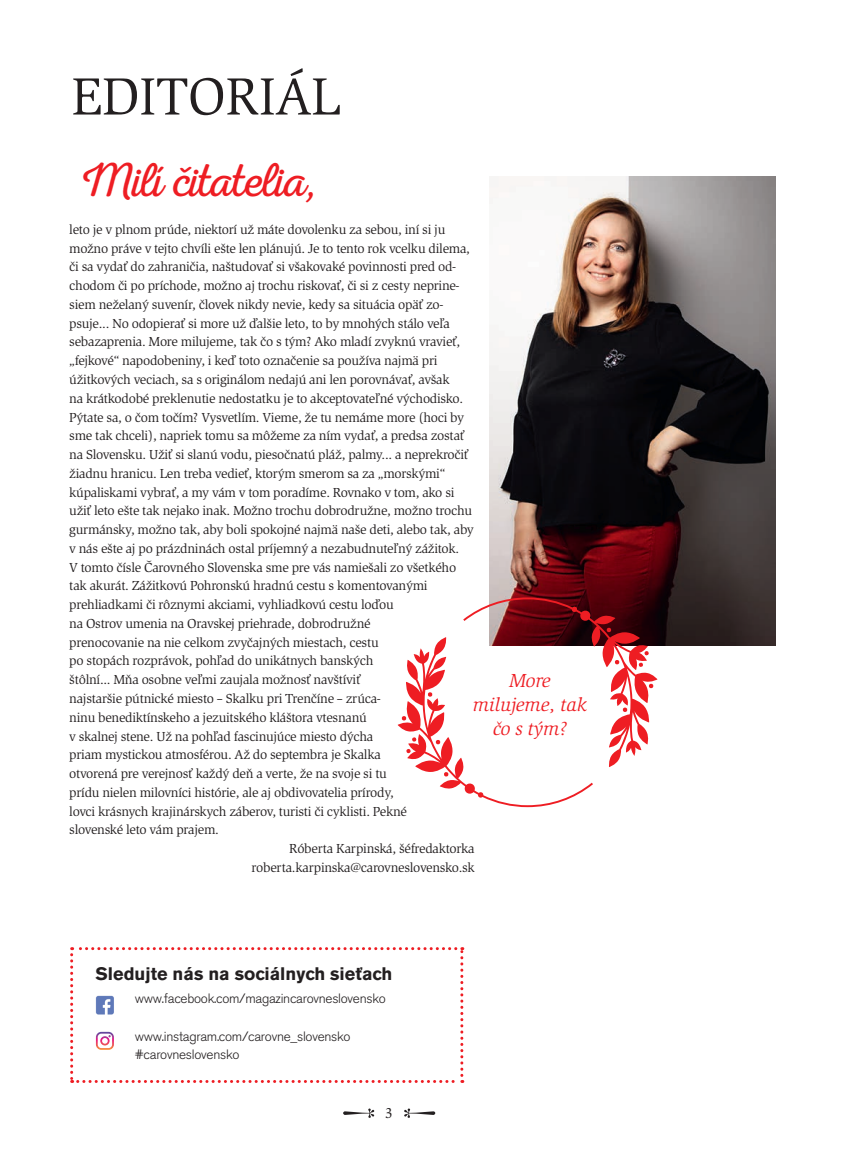
<style>
.page{position:relative;width:845px;height:1164px;background:#fff}
.page>*{position:absolute;margin:0;border:0;box-sizing:border-box;transform-origin:0 0}
.t1{font:54px "Slimbach Itc TOT";letter-spacing:-.005em;color:#231f20}
.t2{font:48px "Nexa Rust Script L 00";letter-spacing:-.015em;color:#ee1d23}
.t3{font:italic 19.5px/24px "Slimbach Itc TOT";letter-spacing:-.005em;color:#ee1d23;text-align:center}
.t4{font:18px "Akzidenz Grotesk BECE Bold";color:#231f20}
.t5{font:15px "Slimbach Itc TOT";color:#231f20}
.t6{font:13.5px "Slimbach Itc TOT";letter-spacing:-.02em;color:#231f20}
.t7{font:13.5px/18.8px "Akzidenz Grotesk BECE Light";letter-spacing:-.02em;color:#231f20}
</style>
<div class="page">
<svg style="left:404px;top:1108px;width:31px;height:9px"></svg>
<svg style="left:343px;top:1108px;width:31px;height:9px"></svg>
<img style="left:489px;top:177px;width:286px;height:468px">
<svg style="left:70px;top:947px;width:393px;height:135px"></svg>
<svg style="left:397px;top:597px;width:260px;height:210px"></svg>
<h1 class="t1" style="left:71px;top:76px;width:271px">EDITORIÁL</h1>
<h2 class="t2" style="left:82px;top:163px;width:237px">Milí čitatelia,</h2>
<p class="t6" style="left:69px;top:224px;width:377px">leto je v plnom prúde, niektorí už máte dovolenku za sebou, iní si ju</p>
<p class="t6" style="left:69px;top:243px;width:402px">možno práve v tejto chvíli ešte len plánujú. Je to tento rok vcelku dilema,</p>
<p class="t6" style="left:69px;top:262px;width:388px">či sa vydať do zahraničia, naštudovať si všakovaké povinnosti pred od-</p>
<p class="t6" style="left:69px;top:280px;width:392px">chodom či po príchode, možno aj trochu riskovať, či si z cesty neprine-</p>
<p class="t6" style="left:69px;top:299px;width:375px">siem neželaný suvenír, človek nikdy nevie, kedy sa situácia opäť zo-</p>
<p class="t6" style="left:69px;top:318px;width:382px">psuje... No odopierať si more už ďalšie leto, to by mnohých stálo veľa</p>
<p class="t6" style="left:69px;top:337px;width:392px">sebazaprenia. More milujeme, tak čo s tým? Ako mladí zvyknú vravieť,</p>
<p class="t6" style="left:69px;top:355px;width:369px">„fejkové“ napodobeniny, i keď toto označenie sa používa najmä pri</p>
<p class="t6" style="left:69px;top:374px;width:382px">úžitkových veciach, sa s originálom nedajú ani len porovnávať, avšak</p>
<p class="t6" style="left:69px;top:393px;width:395px">na krátkodobé preklenutie nedostatku je to akceptovateľné východisko.</p>
<p class="t6" style="left:69px;top:412px;width:396px">Pýtate sa, o čom točím? Vysvetlím. Vieme, že tu nemáme more (hoci by</p>
<p class="t6" style="left:69px;top:430px;width:396px">sme tak chceli), napriek tomu sa môžeme za ním vydať, a predsa zostať</p>
<p class="t6" style="left:69px;top:449px;width:401px">na Slovensku. Užiť si slanú vodu, piesočnatú pláž, palmy... a neprekročiť</p>
<p class="t6" style="left:69px;top:468px;width:377px">žiadnu hranicu. Len treba vedieť, ktorým smerom sa za „morskými“</p>
<p class="t6" style="left:69px;top:487px;width:386px">kúpaliskami vybrať, a my vám v tom poradíme. Rovnako v tom, ako si</p>
<p class="t6" style="left:69px;top:505px;width:404px">užiť leto ešte tak nejako inak. Možno trochu dobrodružne, možno trochu</p>
<p class="t6" style="left:69px;top:524px;width:406px">gurmánsky, možno tak, aby boli spokojné najmä naše deti, alebo tak, aby</p>
<p class="t6" style="left:69px;top:543px;width:391px">v nás ešte aj po prázdninách ostal príjemný a nezabudnuteľný zážitok.</p>
<p class="t6" style="left:69px;top:562px;width:388px">V tomto čísle Čarovného Slovenska sme pre vás namiešali zo všetkého</p>
<p class="t6" style="left:69px;top:580px;width:360px">tak akurát. Zážitkovú Pohronskú hradnú cestu s komentovanými</p>
<p class="t6" style="left:69px;top:599px;width:326px">prehliadkami či rôznymi akciami, vyhliadkovú cestu loďou</p>
<p class="t6" style="left:69px;top:618px;width:303px">na Ostrov umenia na Oravskej priehrade, dobrodružné</p>
<p class="t6" style="left:69px;top:637px;width:311px">prenocovanie na nie celkom zvyčajných miestach, cestu</p>
<p class="t6" style="left:69px;top:655px;width:305px">po stopách rozprávok, pohľad do unikátnych banských</p>
<p class="t6" style="left:69px;top:674px;width:293px">štôlní... Mňa osobne veľmi zaujala možnosť navštíviť</p>
<p class="t6" style="left:69px;top:693px;width:313px">najstaršie pútnické miesto – Skalku pri Trenčíne – zrúca-</p>
<p class="t6" style="left:69px;top:712px;width:299px">ninu benediktínskeho a jezuitského kláštora vtesnanú</p>
<p class="t6" style="left:69px;top:730px;width:305px">v skalnej stene. Už na pohľad fascinujúce miesto dýcha</p>
<p class="t6" style="left:69px;top:749px;width:313px">priam mystickou atmosférou. Až do septembra je Skalka</p>
<p class="t6" style="left:69px;top:768px;width:319px">otvorená pre verejnosť každý deň a verte, že na svoje si tu</p>
<p class="t6" style="left:69px;top:787px;width:326px">prídu nielen milovníci histórie, ale aj obdivovatelia prírody,</p>
<p class="t6" style="left:69px;top:805px;width:339px">lovci krásnych krajinárskych záberov, turisti či cyklisti. Pekné</p>
<p class="t6" style="left:69px;top:824px;width:151px">slovenské leto vám prajem.</p>
<p class="t6" style="left:289px;top:843px;width:187px">Róberta Karpinská, šéfredaktorka</p>
<p class="t6" style="left:251px;top:862px;width:224px">roberta.karpinska@carovneslovensko.sk</p>
<h3 class="t3" style="left:472px;top:670px;width:116px">More milujeme, tak čo s tým?</h3>
<h3 class="t4" style="left:95px;top:963px;width:298px">Sledujte nás na sociálnych sieťach</h3>
<p class="t7" style="left:135px;top:990px;width:252px">www.facebook.com/magazincarovneslovensko</p>
<p class="t7" style="left:135px;top:1027px;width:217px">www.instagram.com/carovne_slovensko #carovneslovensko</p>
<p class="t5" style="left:385px;top:1106px;width:9px">3</p>
</div>
